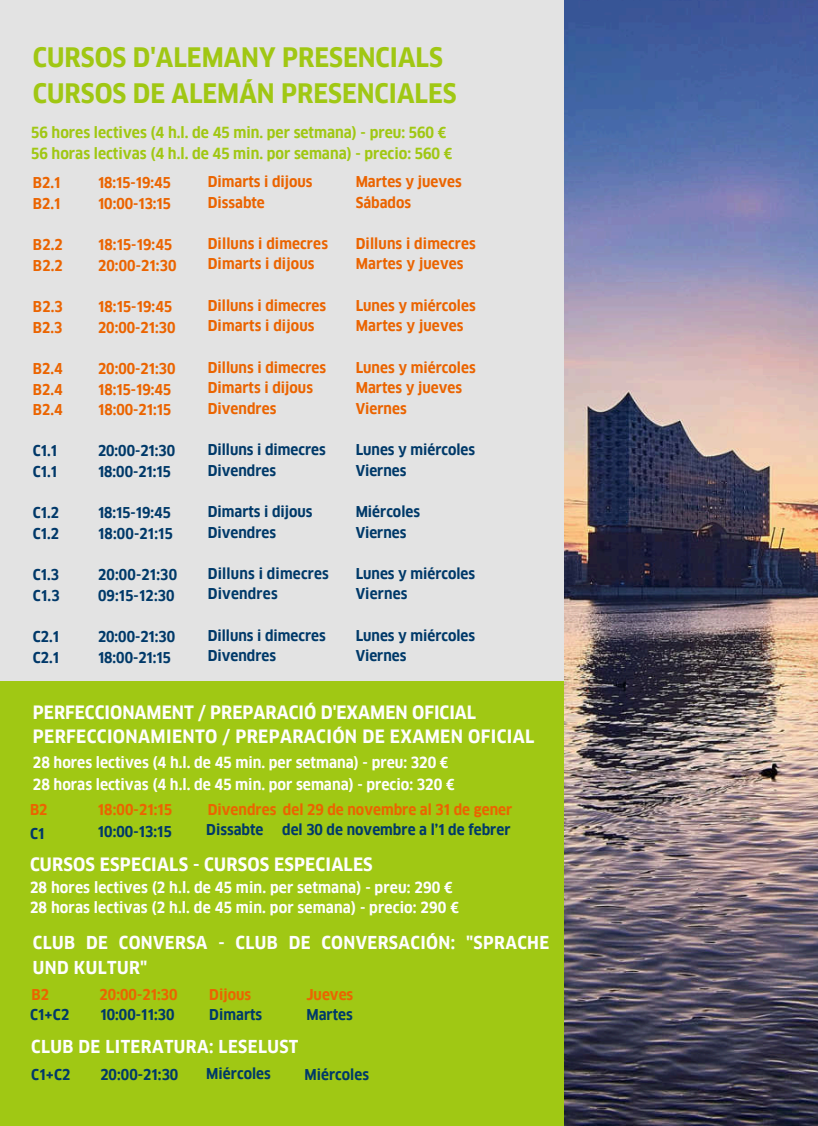
<style>
.page{position:relative;width:818px;height:1126px;background:#fff}
.page>*{position:absolute;margin:0;border:0;box-sizing:border-box;transform-origin:0 0}
.t1{font:700 26.25px/36.6px "Goethe FF Clan";color:#a0c713}
.t2{font:700 18px/24.4px "Goethe FF Clan";letter-spacing:.01em;color:#fefefe}
.t3{font:700 17.5px/25.4px "Goethe FF Clan";letter-spacing:.025em;color:#fefefe}
.t4{font:700 15px/20.6px "Goethe FF Clan";letter-spacing:.005em;color:#fefefe}
.t5{font:700 15px/21.5px "Goethe FF Clan";color:#a0c713}
.t6{font:700 14.62px/20.6px "Goethe FF Clan";color:#eb6400}
.t7{font:700 14.62px/20.6px "Goethe FF Clan";color:#003969}
.t8{font:700 14.62px/20.6px "Goethe FF Clan";color:#003869}
.s1{color:#a0c814}
</style>
<div class="page">
<div style="left:0;top:0;width:817px;height:1126px;background:#e3e3e3"></div>
<div style="left:0;top:681px;width:564px;height:445px;background:#a0c814"></div>
<img style="left:564px;top:0;width:253px;height:1126px">
<h1 class="t1" style="left:33px;top:39px;width:425px">CURSOS D'ALEMANY PRESENCIALS<br>CURSOS DE ALEMÁN <span class="s1">PRESENCIALES</span></h1>
<p class="t5" style="left:31px;top:122px;width:422px">56 hores lectives (4 h.l. de 45 min. per setmana) - preu: 560 €<br>56 horas lectivas (4 h.l. de 45 min. por semana) - precio: 560 €</p>
<p class="t6" style="left:33px;top:173px;width:29px">B2.1<br>B2.1</p>
<p class="t6" style="left:33px;top:235px;width:31px">B2.2<br>B2.2</p>
<p class="t6" style="left:33px;top:296px;width:31px">B2.3<br>B2.3</p>
<p class="t6" style="left:33px;top:358px;width:31px;text-align:justify">B2.4<br>B2.4<br>B2.4</p>
<p class="t8" style="left:33px;top:441px;width:26px">C1.1<br>C1.1</p>
<p class="t8" style="left:33px;top:503px;width:28px">C1.2<br>C1.2</p>
<p class="t8" style="left:33px;top:565px;width:28px">C1.3<br>C1.3</p>
<p class="t8" style="left:33px;top:626px;width:28px">C2.1<br>C2.1</p>
<p class="t6" style="left:208px;top:171px;width:106px">Dimarts i dijous<br>Dissabte</p>
<p class="t6" style="left:208px;top:233px;width:122px">Dilluns i dimecres<br>Dimarts i dijous</p>
<p class="t6" style="left:208px;top:295px;width:120px">Dilluns i dimecres<br>Dimarts i dijous</p>
<p class="t6" style="left:208px;top:357px;width:120px">Dilluns i dimecres<br>Dimarts i dijous<br>Divendres</p>
<p class="t7" style="left:208px;top:440px;width:119px">Dilluns i dimecres<br>Divendres</p>
<p class="t7" style="left:208px;top:501px;width:106px">Dimarts i dijous<br>Divendres</p>
<p class="t7" style="left:208px;top:563px;width:123px">Dilluns i dimecres<br>Divendres</p>
<p class="t7" style="left:208px;top:625px;width:119px">Dilluns i dimecres<br>Divendres</p>
<p class="t6" style="left:355px;top:171px;width:108px">Martes y jueves<br>Sábados</p>
<p class="t6" style="left:355px;top:233px;width:122px">Dilluns i dimecres<br>Martes y jueves</p>
<p class="t6" style="left:355px;top:295px;width:121px">Lunes y miércoles<br>Martes y jueves</p>
<p class="t6" style="left:355px;top:357px;width:121px">Lunes y miércoles<br>Martes y jueves<br>Viernes</p>
<p class="t7" style="left:355px;top:440px;width:121px">Lunes y miércoles<br>Viernes</p>
<p class="t7" style="left:355px;top:501px;width:66px">Miércoles<br>Viernes</p>
<p class="t7" style="left:355px;top:563px;width:121px">Lunes y miércoles<br>Viernes</p>
<p class="t7" style="left:355px;top:625px;width:121px">Lunes y miércoles<br>Viernes</p>
<p class="t6" style="left:98px;top:173px;width:74px">18:15-19:45<br>10:00-13:15</p>
<p class="t6" style="left:98px;top:235px;width:80px">18:15-19:45<br>20:00-21:30</p>
<p class="t6" style="left:98px;top:296px;width:79px">18:15-19:45<br>20:00-21:30</p>
<p class="t6" style="left:98px;top:358px;width:79px">20:00-21:30<br>18:15-19:45<br>18:00-21:15</p>
<p class="t7" style="left:98px;top:441px;width:79px">20:00-21:30<br>18:00-21:15</p>
<p class="t7" style="left:98px;top:503px;width:76px">18:15-19:45<br>18:00-21:15</p>
<p class="t7" style="left:98px;top:565px;width:81px">20:00-21:30<br>09:15-12:30</p>
<p class="t7" style="left:98px;top:626px;width:79px">20:00-21:30<br>18:00-21:15</p>
<p class="t2" style="left:33px;top:700px;width:503px">PERFECCIONAMENT / PREPARACIÓ D'EXAMEN OFICIAL<br>PERFECCIONAMIENTO / PREPARACIÓN DE EXAMEN OFICIAL</p>
<p class="t4" style="left:33px;top:752px;width:423px;line-height:21.6px">28 hores lectives (4 h.l. de 45 min. per setmana) - preu: 320 €<br>28 horas lectivas (4 h.l. de 45 min. por semana) - precio: 320 €</p>
<p class="t8" style="left:30px;top:823px;width:16px">C1</p>
<p class="t6" style="left:208px;top:799px;width:306px">Divendres del 29 de novembre al 31 de gener</p>
<p class="t8" style="left:206px;top:820px;width:59px">Dissabte</p>
<p class="t7" style="left:282px;top:820px;width:230px">del 30 de novembre a l’1 de febrer</p>
<p class="t6" style="left:30px;top:799px;width:19px">B2</p>
<p class="t6" style="left:98px;top:799px;width:76px">18:00-21:15</p>
<p class="t8" style="left:98px;top:821px;width:75px">10:00-13:15</p>
<p class="t2" style="left:30px;top:852px;width:344px">CURSOS ESPECIALS - CURSOS ESPECIALES</p>
<p class="t4" style="left:30px;top:877px;width:430px">28 hores lectives (2 h.l. de 45 min. per setmana) - preu: 290 €<br>28 horas lectivas (2 h.l. de 45 min. por semana) - precio: 290 €</p>
<p class="t3" style="left:33px;top:930px;width:518px">CLUB DE CONVERSA - CLUB DE CONVERSACIÓN: "SPRACHE<br>UND KULTUR"</p>
<p class="t7" style="left:30px;top:1005px;width:41px">C1+C2</p>
<p class="t6" style="left:209px;top:984px;width:43px">Dijous</p>
<p class="t7" style="left:209px;top:1005px;width:54px">Dimarts</p>
<p class="t6" style="left:99px;top:984px;width:79px">20:00-21:30</p>
<p class="t3" style="left:31px;top:1034px;width:269px">CLUB DE LITERATURA: LESELUST</p>
<p class="t7" style="left:31px;top:1065px;width:41px">C1+C2</p>
<p class="t7" style="left:100px;top:1065px;width:79px">20:00-21:30</p>
<p class="t7" style="left:206px;top:1064px;width:66px">Miércoles</p>
<p class="t7" style="left:304px;top:1065px;width:66px">Miércoles</p>
<p class="t6" style="left:32px;top:984px;width:19px">B2</p>
<p class="t6" style="left:306px;top:984px;width:48px">Jueves</p>
<p class="t7" style="left:306px;top:1005px;width:48px">Martes</p>
<p class="t7" style="left:100px;top:1005px;width:76px">10:00-11:30</p>
</div>
